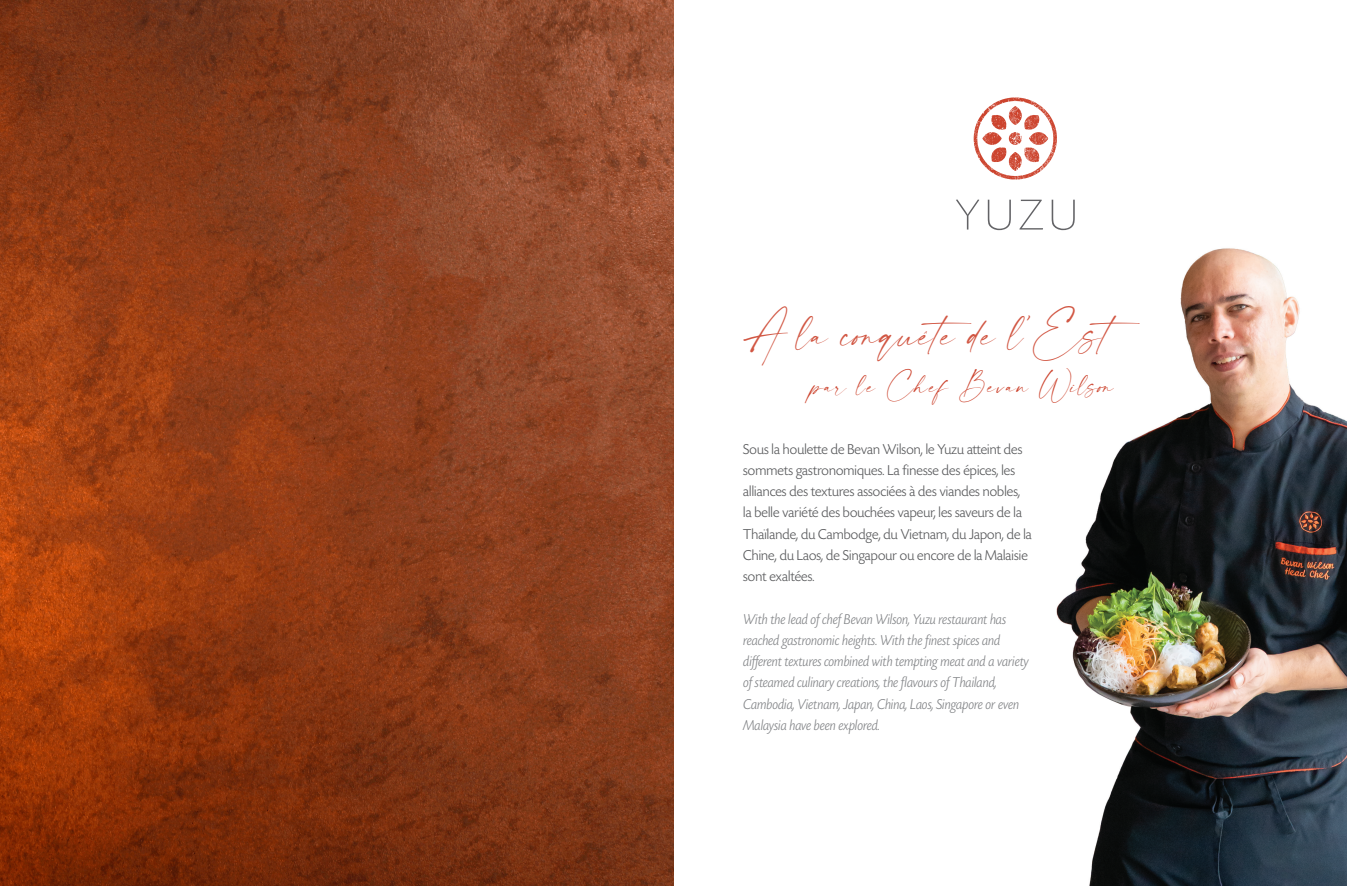
<style>
.page{position:relative;width:1347px;height:886px;background:#fff}
.page>*{position:absolute;margin:0;border:0;box-sizing:border-box;transform-origin:0 0}
.t1{font:34px "modernline Personal Use";letter-spacing:.01em;color:#cc432d}
.Header_Eng{font:20.25px "modernline Personal Use";letter-spacing:.07em;color:#cc432d}
.Header_Eng-2{font:300 15px/21.2px "Today SHOP";letter-spacing:.01em;color:#57585a}
.Header_Eng-3{font:italic 300 15px/21.2px "Today SHOP";letter-spacing:.01em;color:#808285}
</style>
<div class="page">
<img style="left:0;top:0;width:673px;height:886px">
<img style="left:1009px;top:199px;width:337px;height:687px">
<svg style="left:973px;top:97px;width:84px;height:83px"></svg>
<svg style="left:956px;top:199px;width:23px;height:31px"></svg>
<svg style="left:987px;top:200px;width:23px;height:30px"></svg>
<svg style="left:1019px;top:200px;width:24px;height:30px"></svg>
<svg style="left:1051px;top:200px;width:23px;height:30px"></svg>
<h1 class="t1" style="left:743px;top:316px;width:410px">A la conquête de l’Est</h1>
<p class="Header_Eng" style="left:812px;top:375px;width:305px">par le Chef Bevan Wilson</p>
<p class="Header_Eng-2" style="left:743px;top:439px;width:290px">Sous la houlette de Bevan Wilson, le Yuzu atteint des sommets gastronomiques. La finesse des épices, les alliances des textures associées à des viandes nobles, la belle variété des bouchées vapeur, les saveurs de la Thaïlande, du Cambodge, du Vietnam, du Japon, de la Chine, du Laos, de Singapour ou encore de la Malaisie sont exaltées.</p>
<p class="Header_Eng-3" style="left:743px;top:609px;width:287px">With the lead of chef Bevan Wilson, Yuzu restaurant has reached gastronomic heights. With the finest spices and different textures combined with tempting meat and a variety of steamed culinary creations, the flavours of Thailand, Cambodia, Vietnam, Japan, China, Laos, Singapore or even Malaysia have been explored.</p>
</div>
